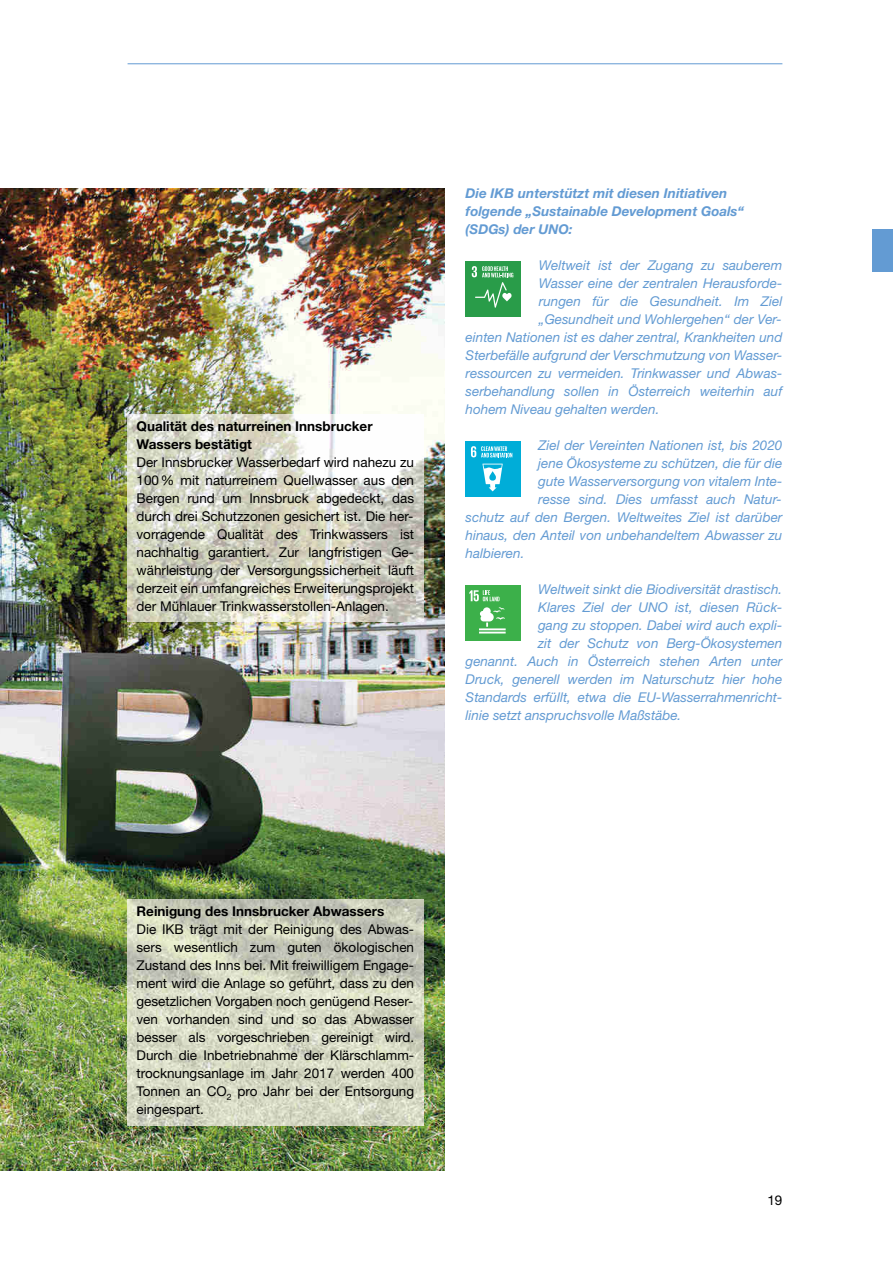
<style>
.page{position:relative;width:893px;height:1263px;background:#fff}
.page>*{position:absolute;margin:0;border:0;box-sizing:border-box;transform-origin:0 0}
.t1{font:italic 13.5px "Helvetica Neue LT Std";color:#639bd3}
.t2{font:13.5px/18px "Helvetica Neue LT Std";color:#000;text-align:justify}
.t3{font:italic 700 13.5px/18px "Helvetica Neue LT Std";color:#639bd3}
.t4{font:700 13.5px/18px "Helvetica Neue LT Std";color:#000}
</style>
<div class="page">
<hr style="left:128px;top:63px;width:654px;height:1px;background:#639bd3">
<div style="left:466px;top:261px;width:55px;height:55px;background:#299c49"></div>
<svg style="left:472px;top:266px;width:41px;height:42px"></svg>
<div style="left:465px;top:441px;width:55px;height:56px;background:#00add8"></div>
<svg style="left:482px;top:464px;width:21px;height:27px"></svg>
<svg style="left:471px;top:446px;width:41px;height:11px"></svg>
<div style="left:465px;top:585px;width:55px;height:56px;background:#3cb04a"></div>
<svg style="left:479px;top:607px;width:27px;height:26px"></svg>
<svg style="left:469px;top:590px;width:30px;height:11px"></svg>
<div style="left:872px;top:230px;width:21px;height:42px;background:#639bd3"></div>
<img style="left:0;top:189px;width:444px;height:981px">
<img style="left:128px;top:414px;width:295px;height:207px">
<img style="left:128px;top:899px;width:295px;height:226px">
<p class="t4" style="left:137px;top:418px;width:237px">Qualität des naturreinen Innsbrucker<br>Wassers bestätigt</p>
<p class="t2" style="left:137px;top:454px;width:279px">Der Innsbrucker Wasserbedarf wird nahezu zu 100 % mit naturreinem Quellwasser aus den Bergen rund um Innsbruck abgedeckt, das durch drei Schutz zonen gesichert ist. Die her&shy;vorragende Qualität des Trinkwassers ist nach haltig garantiert. Zur langfristigen Ge - währleistung der Versorgungssicherheit läuft derzeit ein umfangreiches Erweiterungsprojekt der Mühlauer Trinkwasserstollen-Anlagen.</p>
<p class="t3" style="left:466px;top:186px;width:280px">Die IKB unterstützt mit diesen Initiativen folgende „Sustainable Development Goals“ (SDGs) der UNO:</p>
<p class="t1" style="left:539px;top:260px;width:245px">Weltweit ist der Zugang zu sauberem</p>
<p class="t1" style="left:539px;top:278px;width:245px">Wasser eine der zentralen Herausforde-</p>
<p class="t1" style="left:539px;top:296px;width:245px">rungen für die Gesundheit. Im Ziel</p>
<p class="t1" style="left:539px;top:314px;width:244px">„Gesundheit und Wohlergehen“ der Ver-</p>
<p class="t1" style="left:466px;top:332px;width:318px">einten Nationen ist es daher zentral, Krankheiten und</p>
<p class="t1" style="left:466px;top:350px;width:318px">Sterbefälle aufgrund der Verschmutzung von Wasser-</p>
<p class="t1" style="left:466px;top:368px;width:318px">ressourcen zu vermeiden. Trinkwasser und Abwas-</p>
<p class="t1" style="left:466px;top:386px;width:318px">serbehandlung sollen in Österreich weiterhin auf</p>
<p class="t1" style="left:466px;top:404px;width:195px">hohem Niveau gehalten werden.</p>
<p class="t1" style="left:538px;top:440px;width:246px">Ziel der Vereinten Nationen ist, bis 2020</p>
<p class="t1" style="left:538px;top:458px;width:246px">jene Ökosysteme zu schützen, die für die</p>
<p class="t1" style="left:538px;top:476px;width:246px">gute Wasserversorgung von vitalem Inte-</p>
<p class="t1" style="left:538px;top:494px;width:245px">resse sind. Dies umfasst auch Natur-</p>
<p class="t1" style="left:466px;top:512px;width:318px">schutz auf den Bergen. Weltweites Ziel ist darüber</p>
<p class="t1" style="left:466px;top:530px;width:318px">hinaus, den Anteil von unbehandeltem Abwasser zu</p>
<p class="t1" style="left:466px;top:548px;width:60px">halbieren.</p>
<p class="t1" style="left:538px;top:584px;width:246px">Weltweit sinkt die Biodiversität drastisch.</p>
<p class="t1" style="left:538px;top:602px;width:246px">Klares Ziel der UNO ist, diesen Rück-</p>
<p class="t1" style="left:538px;top:620px;width:246px">gang zu stoppen. Dabei wird auch expli-</p>
<p class="t1" style="left:538px;top:638px;width:246px">zit der Schutz von Berg-Ökosystemen</p>
<p class="t1" style="left:466px;top:656px;width:318px">genannt. Auch in Österreich stehen Arten unter</p>
<p class="t1" style="left:466px;top:674px;width:318px">Druck, generell werden im Naturschutz hier hohe</p>
<p class="t1" style="left:466px;top:692px;width:318px">Standards erfüllt, etwa die EU-Wasserrahmenricht -</p>
<p class="t1" style="left:466px;top:710px;width:217px">linie setzt anspruchsvolle Maßstäbe.</p>
<p class="t4" style="left:137px;top:904px;width:249px">Reinigung des Innsbrucker Abwassers</p>
<p class="t2" style="left:137px;top:922px;width:279px">Die IKB trägt mit der Reinigung des Abwas&shy;sers wesentlich zum guten ökologischen Zustand des Inns bei. Mit freiwilligem Engage&shy;ment wird die Anlage so geführt, dass zu den gesetzlichen Vorgaben noch genügend Reser&shy;ven vorhanden sind und so das Abwasser besser als vorgeschrieben gereinigt wird.<br>Durch die Inbetriebnahme der Klärschlamm&shy;trocknungsanlage im Jahr 2017 werden 400<br>Tonnen an CO<sub>2</sub> pro Jahr bei der Entsorgung eingespart.</p>
<p class="t2" style="left:767px;top:1192px;width:17px">19</p>
</div>
